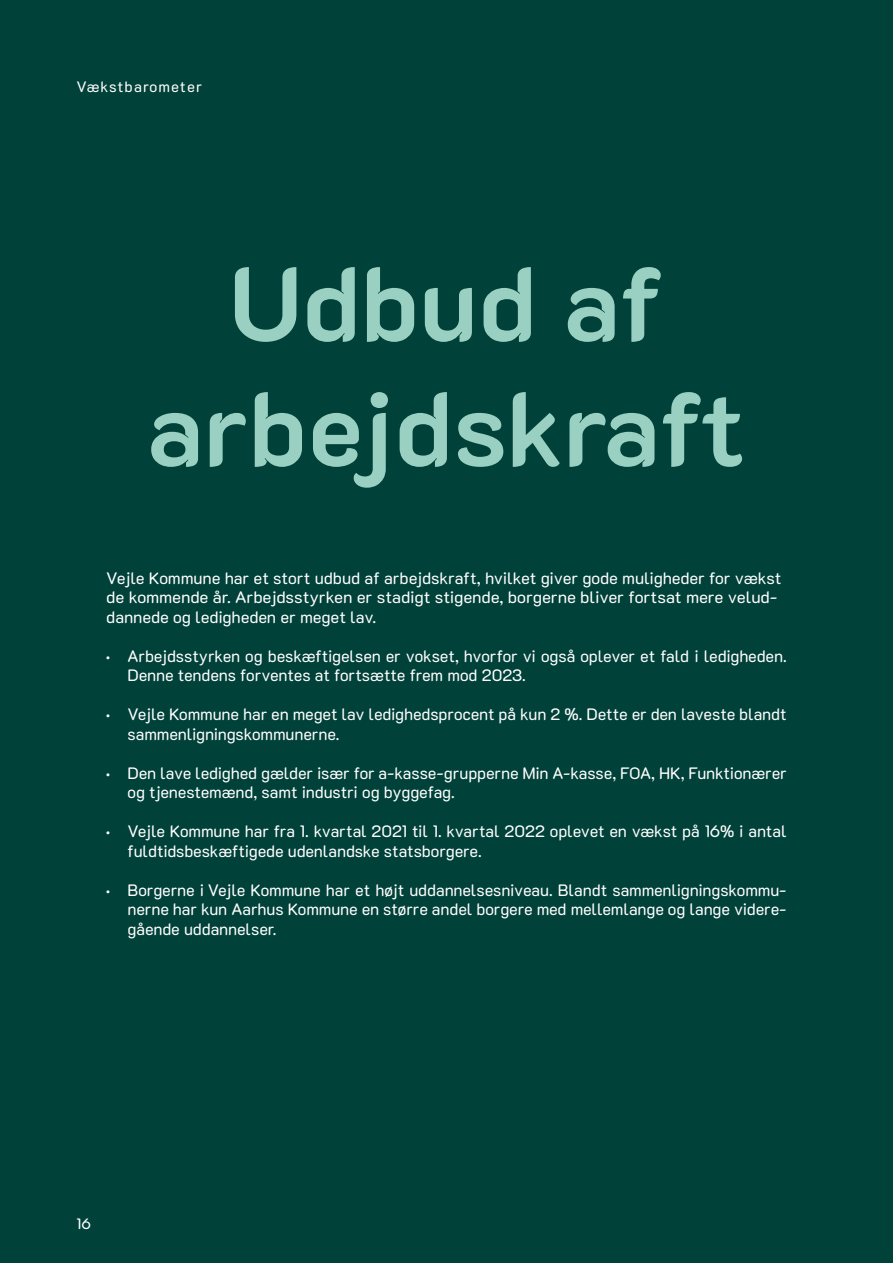
<style>
.page{position:relative;width:893px;height:1263px;background:#004139}
.page>*{position:absolute;margin:0;border:0;box-sizing:border-box;transform-origin:0 0}
.t1{font:700 104.1px/124.9px "K2 D";color:#99d0c2;text-align:center}
.t2{font:16.5px/19.5px "K2 D";letter-spacing:-.01em;color:#fff}
.t3{font:15px "K2 D";letter-spacing:.08em;color:#fff}
.s1{font-family:"Myriad Pro";font-weight:300;font-stretch:condensed}
</style>
<div class="page">
<p class="t3" style="left:77px;top:78px;width:127px">Vækstbarometer</p>
<h1 class="t1" style="left:147px;top:242px;width:600px">Udbud af arbejdskraft</h1>
<p class="t2" style="left:106px;top:568px;width:677px">Vejle Kommune har et stort udbud af arbejdskraft, hvilket giver gode muligheder for vækst de kommende år. Arbejdsstyrken er stadigt stigende, borgerne bliver fortsat mere velud&shy;dannede og ledigheden er meget lav.</p>
<p class="t2" style="left:128px;top:646px;width:661px;text-indent:-21px"><span class="s1">•</span> Arbejdsstyrken og beskæftigelsen er vokset, hvorfor vi også oplever et fald i ledigheden.<br>Denne tendens forventes at fortsætte frem mod 2023.</p>
<p class="t2" style="left:128px;top:705px;width:661px;text-indent:-21px"><span class="s1">•</span> Vejle Kommune har en meget lav ledighedsprocent på kun 2 %. Dette er den laveste blandt sammenligningskommunerne.</p>
<p class="t2" style="left:128px;top:763px;width:661px;text-indent:-21px"><span class="s1">•</span> Den lave ledighed gælder især for a-kasse-grupperne Min A-kasse, FOA, HK, Funktionærer og tjenestemænd, samt industri og byggefag.</p>
<p class="t2" style="left:128px;top:822px;width:660px;text-indent:-21px"><span class="s1">•</span> Vejle Kommune har fra 1. kvartal 2021 til 1. kvartal 2022 oplevet en vækst på 16% i antal fuldtidsbeskæftigede udenlandske statsborgere.</p>
<p class="t2" style="left:128px;top:880px;width:661px;text-align:justify;text-indent:-21px"><span class="s1">•</span> Borgerne i Vejle Kommune har et højt uddannelsesniveau. Blandt sammenligningskommu&shy;nerne har kun Aarhus Kommune en større andel borgere med mellemlange og lange videre&shy;gående uddannelser.</p>
<p class="t3" style="left:77px;top:1215px;width:16px">16</p>
</div>
